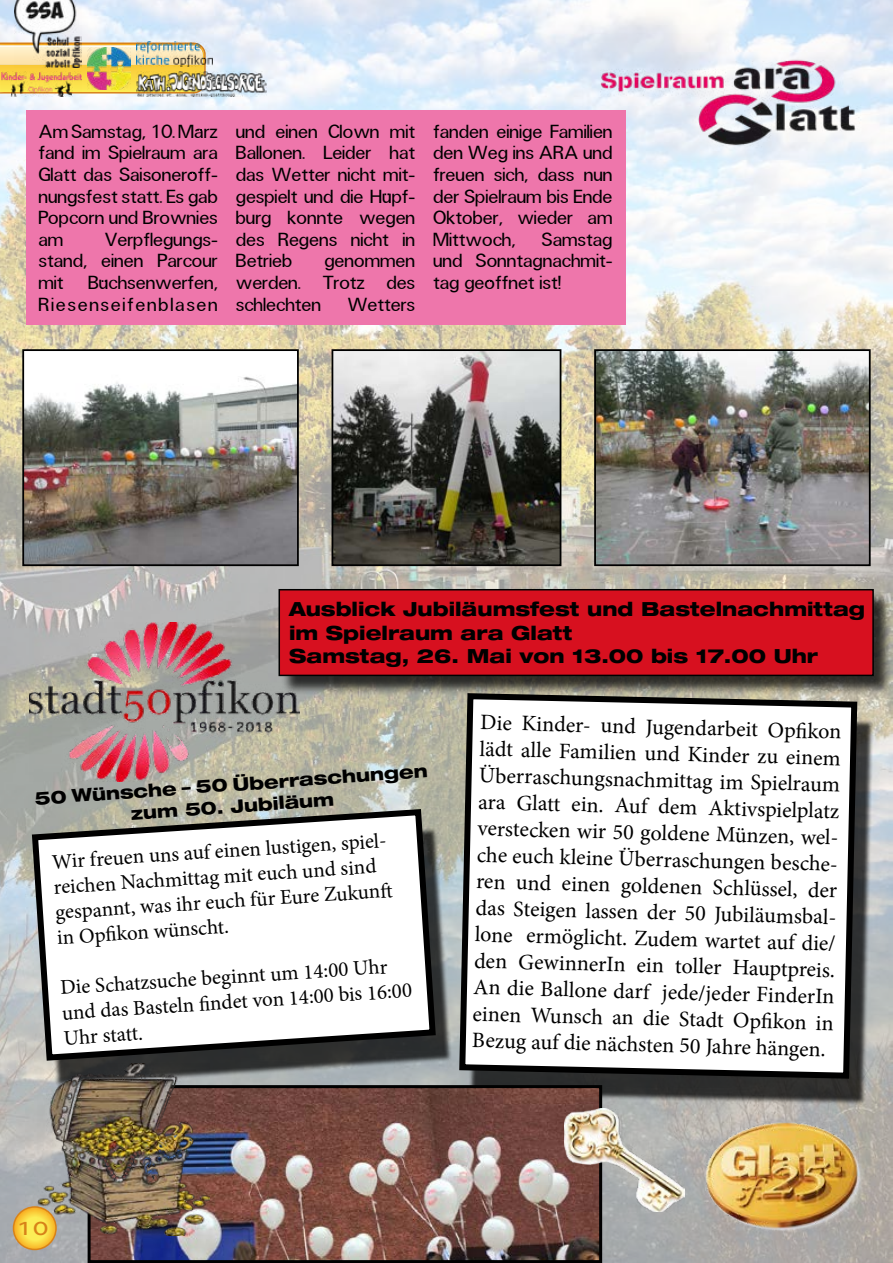
<style>
.page{position:relative;width:893px;height:1263px;background:#fff}
.page>*{position:absolute;margin:0;border:0;box-sizing:border-box;transform-origin:0 0}
.t1{font:27px "Myriad Pro";color:#d88219;scale:1.11 1}
.t2{font:22.05px/26.5px "Minion Pro";color:#000}
.t3{font:21px/25px "Minion Pro";color:#000}
.t4{font:800 expanded 19.5px/23.4px "Helvetica Neue LT Std";color:#000}
.t5{font:18px/21.6px "Mg Universe";color:#000;text-align:justify}
.t6{font:800 expanded 18px/21.6px "Helvetica Neue LT Std";color:#000;text-align:center}
.t7{font:18px/21.6px "Mg Universe";letter-spacing:.095em;color:#000;text-align:right}
</style>
<div class="page">
<img style="left:0;top:0;width:893px;height:1263px">
<svg style="left:0;top:43px;width:206px;height:51px"></svg>
<img style="left:0;top:56px;width:137px;height:8px">
<img style="left:0;top:45px;width:137px;height:11px">
<svg style="left:14px;top:1207px;width:42px;height:42px"></svg>
<div style="left:13px;top:1206px;width:44px;height:44px;border:2px solid #d88219;border-radius:50%"></div>
<img style="left:25px;top:352px;width:271px;height:211px">
<div style="left:22px;top:349px;width:277px;height:217px;border:2px solid #000"></div>
<img style="left:597px;top:352px;width:271px;height:211px">
<div style="left:594px;top:349px;width:277px;height:217px;border:2px solid #000"></div>
<img style="left:335px;top:352px;width:223px;height:211px">
<div style="left:332px;top:349px;width:229px;height:217px;border:2px solid #000"></div>
<img style="left:30px;top:623px;width:270px;height:158px">
<img style="left:583px;top:33px;width:302px;height:130px">
<div style="left:26px;top:111px;width:600px;height:214px;background:#ee76ab"></div>
<div style="left:468px;top:712px;width:406px;height:392px;background:#000;opacity:.75"></div>
<svg style="left:456px;top:695px;width:404px;height:387px"></svg>
<div style="left:40px;top:828px;width:412px;height:258px;background:#000;opacity:.75"></div>
<svg style="left:29px;top:806px;width:410px;height:258px"></svg>
<img style="left:92px;top:1089px;width:506px;height:170px">
<div style="left:88px;top:1085px;width:514px;height:178px;border:3px solid #000"></div>
<div style="left:281px;top:591px;width:612px;height:104px;background:#000;opacity:.75"></div>
<div style="left:279px;top:590px;width:594px;height:85px;background:#d7101f"></div>
<div style="left:279px;top:589px;width:595px;height:87px;border:2px solid #000"></div>
<img style="left:88px;top:47px;width:42px;height:43px">
<img style="left:1px;top:71px;width:81px;height:25px">
<img style="left:137px;top:42px;width:76px;height:25px">
<img style="left:14px;top:0;width:68px;height:67px">
<img style="left:137px;top:71px;width:129px;height:25px">
<img style="left:37px;top:1063px;width:172px;height:172px">
<img style="left:706px;top:1123px;width:161px;height:109px">
<img style="left:564px;top:1109px;width:120px;height:102px">
<p class="t5" style="left:39px;top:121px;width:181px">Am Samstag, 10. Marz fand im Spielraum ara Glatt das Saisoneroff&shy;nungsfest statt. Es gab Popcorn und Brownies am</p>
<p class="t5" style="left:39px;top:229px;width:181px;text-indent:66px">Verpflegungs&shy;stand, einen Parcour mit</p>
<p class="t7" style="left:39px;top:272px;width:181px">Buchsenwerfen,<br>Riesenseifenblasen</p>
<p class="t5" style="left:236px;top:121px;width:181px">und einen Clown mit Ballonen. Leider hat das Wetter nicht mit&shy;gespielt und die Hupf&shy;burg konnte wegen des Regens nicht in Betrieb</p>
<p class="t5" style="left:236px;top:251px;width:181px;text-indent:89px">genommen werden. Trotz des schlechten</p>
<p class="t5" style="left:348px;top:294px;width:69px">Wetters</p>
<p class="t5" style="left:434px;top:121px;width:181px">fanden einige Familien den Weg ins ARA und freuen sich, dass nun der Spielraum bis Ende Oktober, wieder am Mittwoch,</p>
<p class="t5" style="left:434px;top:229px;width:181px;text-indent:108px">Samstag und Sonntagnachmit&shy;tag geoffnet ist!</p>
<p class="t4" style="left:289px;top:597px;width:578px">Ausblick Jubiläumsfest und Bastelnachmittag im Spielraum ara Glatt<br>Samstag, 26. Mai von 13.00 bis 17.00 Uhr</p>
<p class="t6" style="left:34px;top:787px;width:395px;rotate:-4deg">50 Wünsche – 50 Überraschungen zum 50. Jubiläum</p>
<p class="t3" style="left:51px;top:850px;width:340px;rotate:-4deg">Wir freuen uns auf einen lustigen, spiel&shy;reichen Nachmittag mit euch und sind gespannt, was ihr euch für Eure Zukunft in Opfi kon wünscht.</p>
<p class="t3" style="left:59px;top:976px;width:352px;rotate:-4deg">Die Schatzsuche beginnt um 14:00 Uhr und das Basteln fi ndet von 14:00 bis 16:00<br>Uhr statt.</p>
<p class="t2" style="left:481px;top:707px;width:367px;rotate:2deg">Die Kinder- und Jugendarbeit Opfi kon lädt alle Familien und Kinder zu einem Überraschungsnachmittag im Spielraum ara Glatt ein. Auf dem Aktivspielplatz verstecken wir 50 goldene Münzen, wel&shy;che euch kleine Überraschungen besche&shy;ren und einen goldenen Schlüssel, der das Steigen lassen der 50 Jubiläumsbal&shy;lone ermöglicht. Zudem wartet auf die/ den GewinnerIn ein toller Hauptpreis.<br>An die Ballone darf jede/jeder FinderIn einen Wunsch an die Stadt Opfi kon in Bezug auf die nächsten 50 Jahre hängen.</p>
<p class="t1" style="left:19px;top:1210px;width:28px">10</p>
</div>
